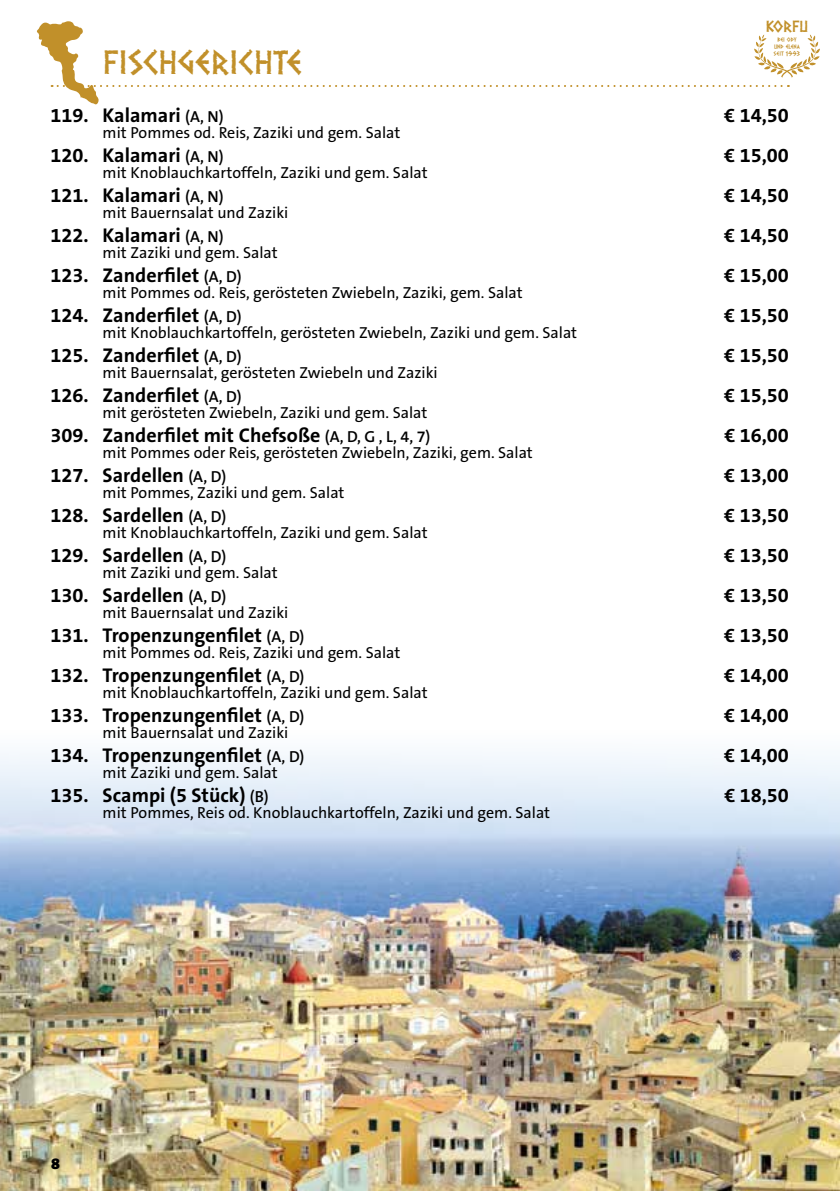
<style>
.page{position:relative;width:840px;height:1191px;background:#fff}
.page>*{position:absolute;margin:0;border:0;box-sizing:border-box;transform-origin:0 0}
.t1{font:28px "Dalek";color:#c1902a}
.t2{font:700 20px "The Sans B7";color:#000}
.t3{font:16px "The Sans B5 Plain";color:#000}
.t4{font:16px "Dalek";color:#c1902a}
.t5{font:900 16px "The Sans B9";color:#000}
.t6{font:5.8px/7px "Dalek";color:#c1902a;text-align:center}
.s1{font-family:"The Sans B6";font-weight:600;font-size:16px}
</style>
<div class="page">
<img style="left:0;top:753px;width:839px;height:438px">
<svg style="left:36px;top:21px;width:784px;height:84px"></svg>
<p class="t4" style="left:765px;top:13px;width:44px">korfu</p>
<p class="t6" style="left:773px;top:36px;width:28px">bei ody und elena seit 1993</p>
<h1 class="t1" style="left:103px;top:40px;width:201px">FISCHGERICHTE</h1>
<p class="t2" style="left:51px;top:104px;width:174px">119. Kalamari <span class="s1">(A, N)</span></p>
<p class="t2" style="left:724px;top:104px;width:66px">€ 14,50</p>
<p class="t3" style="left:103px;top:124px;width:299px">mit Pommes od. Reis, Zaziki und gem. Salat</p>
<p class="t2" style="left:51px;top:144px;width:174px">120. Kalamari <span class="s1">(A, N)</span></p>
<p class="t2" style="left:724px;top:144px;width:66px">€ 15,00</p>
<p class="t3" style="left:103px;top:164px;width:326px">mit Knoblauchkartoffeln, Zaziki und gem. Salat</p>
<p class="t2" style="left:51px;top:184px;width:174px">121. Kalamari <span class="s1">(A, N)</span></p>
<p class="t2" style="left:724px;top:184px;width:66px">€ 14,50</p>
<p class="t3" style="left:103px;top:204px;width:187px">mit Bauernsalat und Zaziki</p>
<p class="t2" style="left:51px;top:224px;width:174px">122. Kalamari <span class="s1">(A, N)</span></p>
<p class="t2" style="left:724px;top:224px;width:66px">€ 14,50</p>
<p class="t3" style="left:103px;top:244px;width:176px">mit Zaziki und gem. Salat</p>
<p class="t2" style="left:51px;top:264px;width:192px">123. Zanderfilet <span class="s1">(A, D)</span></p>
<p class="t2" style="left:724px;top:264px;width:66px">€ 15,00</p>
<p class="t3" style="left:103px;top:284px;width:421px">mit Pommes od. Reis, gerösteten Zwiebeln, Zaziki, gem. Salat</p>
<p class="t2" style="left:51px;top:304px;width:192px">124. Zanderfilet <span class="s1">(A, D)</span></p>
<p class="t2" style="left:724px;top:304px;width:66px">€ 15,50</p>
<p class="t3" style="left:103px;top:324px;width:475px">mit Knoblauchkartoffeln, gerösteten Zwiebeln, Zaziki und gem. Salat</p>
<p class="t2" style="left:51px;top:344px;width:192px">125. Zanderfilet <span class="s1">(A, D)</span></p>
<p class="t2" style="left:724px;top:344px;width:66px">€ 15,50</p>
<p class="t3" style="left:103px;top:364px;width:336px">mit Bauernsalat, gerösteten Zwiebeln und Zaziki</p>
<p class="t2" style="left:51px;top:384px;width:192px">126. Zanderfilet <span class="s1">(A, D)</span></p>
<p class="t2" style="left:724px;top:384px;width:66px">€ 15,50</p>
<p class="t3" style="left:103px;top:404px;width:326px">mit gerösteten Zwiebeln, Zaziki und gem. Salat</p>
<p class="t2" style="left:51px;top:424px;width:381px">309. Zanderfilet mit Chefsoße <span class="s1">(A, D, G , L, 4, 7)</span></p>
<p class="t2" style="left:724px;top:424px;width:66px">€ 16,00</p>
<p class="t3" style="left:103px;top:444px;width:431px">mit Pommes oder Reis, gerösteten Zwiebeln, Zaziki, gem. Salat</p>
<p class="t2" style="left:51px;top:464px;width:177px">127. Sardellen <span class="s1">(A, D)</span></p>
<p class="t2" style="left:724px;top:464px;width:66px">€ 13,00</p>
<p class="t3" style="left:103px;top:484px;width:243px">mit Pommes, Zaziki und gem. Salat</p>
<p class="t2" style="left:51px;top:504px;width:177px">128. Sardellen <span class="s1">(A, D)</span></p>
<p class="t2" style="left:724px;top:504px;width:66px">€ 13,50</p>
<p class="t3" style="left:103px;top:524px;width:326px">mit Knoblauchkartoffeln, Zaziki und gem. Salat</p>
<p class="t2" style="left:51px;top:544px;width:177px">129. Sardellen <span class="s1">(A, D)</span></p>
<p class="t2" style="left:724px;top:544px;width:66px">€ 13,50</p>
<p class="t3" style="left:103px;top:564px;width:176px">mit Zaziki und gem. Salat</p>
<p class="t2" style="left:51px;top:584px;width:177px">130. Sardellen <span class="s1">(A, D)</span></p>
<p class="t2" style="left:724px;top:584px;width:66px">€ 13,50</p>
<p class="t3" style="left:103px;top:604px;width:187px">mit Bauernsalat und Zaziki</p>
<p class="t2" style="left:51px;top:624px;width:255px">131. Tropenzungenfilet <span class="s1">(A, D)</span></p>
<p class="t2" style="left:724px;top:624px;width:66px">€ 13,50</p>
<p class="t3" style="left:103px;top:644px;width:299px">mit Pommes od. Reis, Zaziki und gem. Salat</p>
<p class="t2" style="left:51px;top:664px;width:255px">132. Tropenzungenfilet <span class="s1">(A, D)</span></p>
<p class="t2" style="left:724px;top:664px;width:66px">€ 14,00</p>
<p class="t3" style="left:103px;top:684px;width:326px">mit Knoblauchkartoffeln, Zaziki und gem. Salat</p>
<p class="t2" style="left:51px;top:704px;width:255px">133. Tropenzungenfilet <span class="s1">(A, D)</span></p>
<p class="t2" style="left:724px;top:704px;width:66px">€ 14,00</p>
<p class="t3" style="left:103px;top:724px;width:187px">mit Bauernsalat und Zaziki</p>
<p class="t2" style="left:51px;top:744px;width:255px">134. Tropenzungenfilet <span class="s1">(A, D)</span></p>
<p class="t2" style="left:724px;top:744px;width:66px">€ 14,00</p>
<p class="t3" style="left:103px;top:764px;width:176px">mit Zaziki und gem. Salat</p>
<p class="t2" style="left:51px;top:784px;width:220px">135. Scampi (5 Stück) <span class="s1">(B)</span></p>
<p class="t2" style="left:724px;top:784px;width:66px">€ 18,50</p>
<p class="t3" style="left:103px;top:804px;width:449px">mit Pommes, Reis od. Knoblauchkartoffeln, Zaziki und gem. Salat</p>
<p class="t5" style="left:51px;top:1155px;width:10px">8</p>
</div>
